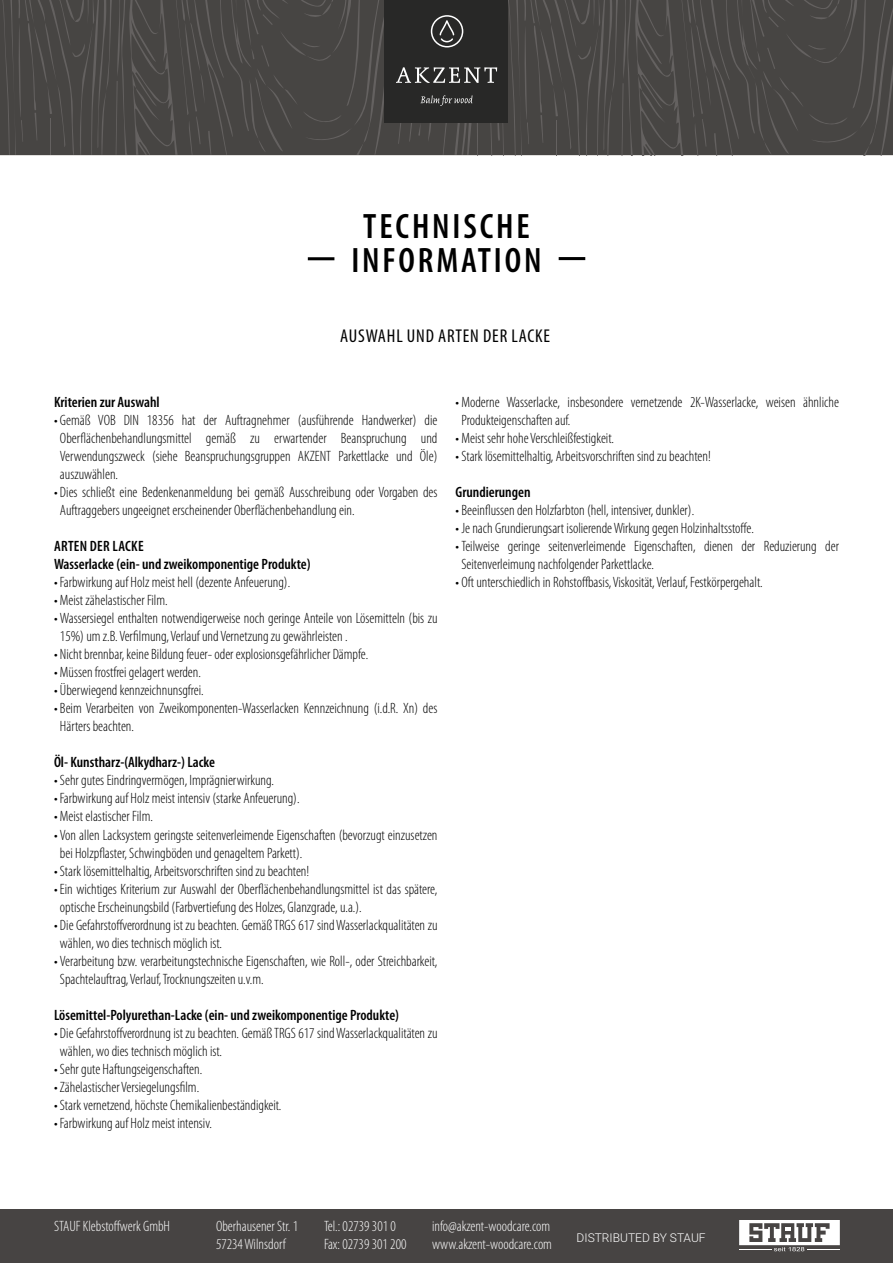
<style>
.page{position:relative;width:893px;height:1263px;background:#fff}
.page>*{position:absolute;margin:0;border:0;box-sizing:border-box;transform-origin:0 0}
.t1{font:600 condensed 35.4px/34.2px "Myriad Pro";letter-spacing:.08em;color:#000;text-align:center}
.t2{font:condensed 18.6px "Myriad Pro";letter-spacing:.045em;color:#000}
.t3{font:300 condensed 15px/18px "Myriad Pro";color:#000}
.t4{font:600 condensed 15px/18px "Myriad Pro";color:#000}
.t5{font:300 condensed 15px "Myriad Pro";color:#fff}
.t6{font:300 12px "Heebo";color:#fff}
</style>
<div class="page">
<hr style="left:559px;top:257px;width:26px;height:3px;background:#000">
<hr style="left:308px;top:257px;width:26px;height:3px;background:#000">
<svg style="left:0;top:0;width:893px;height:155px"></svg>
<div style="left:0;top:1209px;width:893px;height:54px;background:#474443"></div>
<svg style="left:739px;top:1220px;width:101px;height:31px"></svg>
<h1 class="t1" style="left:351px;top:210px;width:192px">TECHNISCHE<br>INFORMATION</h1>
<p class="t2" style="left:340px;top:325px;width:211px">AUSWAHL UND ARTEN DER LACKE</p>
<p class="t4" style="left:54px;top:394px;width:107px">Kriterien zur Auswahl</p>
<p class="t3" style="left:60px;top:412px;width:379px;text-align:justify;text-indent:-6px">• Gemäß VOB DIN 18356 hat der Auftragnehmer (ausführende Handwerker) die Oberflächenbehandlungsmittel gemäß zu erwartender Beanspruchung und Verwendungszweck (siehe Beanspruchungsgruppen AKZENT Parkettlacke und Öle) auszuwählen.</p>
<p class="t3" style="left:60px;top:484px;width:379px;text-indent:-6px">• Dies schließt eine Bedenkenanmeldung bei gemäß Ausschreibung oder Vorgaben des<br>Auftraggebers ungeeignet erscheinender Oberflächenbehandlung ein.</p>
<p class="t4" style="left:54px;top:538px;width:258px">ARTEN DER LACKE<br>Wasserlacke (ein- und zweikomponentige Produkte)</p>
<p class="t3" style="left:54px;top:574px;width:238px">• Farbwirkung auf Holz meist hell (dezente Anfeuerung).</p>
<p class="t3" style="left:54px;top:592px;width:115px">• Meist zähelastischer Film.</p>
<p class="t3" style="left:60px;top:610px;width:379px;text-indent:-6px">• Wassersiegel enthalten notwendigerweise noch geringe Anteile von Lösemitteln (bis zu<br>15%) um z.B. Verfilmung, Verlauf und Vernetzung zu gewährleisten .</p>
<p class="t3" style="left:54px;top:646px;width:316px">• Nicht brennbar, keine Bildung feuer- oder explosionsgefährlicher Dämpfe.</p>
<p class="t3" style="left:54px;top:664px;width:149px">• Müssen frostfrei gelagert werden.</p>
<p class="t3" style="left:54px;top:682px;width:151px">• Überwiegend kennzeichnunsgfrei.</p>
<p class="t3" style="left:60px;top:700px;width:379px;text-indent:-6px">• Beim Verarbeiten von Zweikomponenten-Wasserlacken Kennzeichnung (i.d.R. Xn) des<br>Härters beachten.</p>
<p class="t4" style="left:54px;top:754px;width:162px">Öl- Kunstharz-(Alkydharz-) Lacke</p>
<p class="t3" style="left:54px;top:772px;width:221px">• Sehr gutes Eindringvermögen, Imprägnierwirkung.</p>
<p class="t3" style="left:54px;top:790px;width:247px">• Farbwirkung auf Holz meist intensiv (starke Anfeuerung).</p>
<p class="t3" style="left:54px;top:808px;width:100px">• Meist elastischer Film.</p>
<p class="t3" style="left:60px;top:826px;width:379px;text-indent:-6px">• Von allen Lacksystem geringste seitenverleimende Eigenschaften (bevorzugt einzusetzen bei Holzpflaster, Schwingböden und genageltem Parkett).</p>
<p class="t3" style="left:54px;top:862px;width:257px">• Stark lösemittelhaltig, Arbeitsvorschriften sind zu beachten!</p>
<p class="t3" style="left:60px;top:880px;width:379px;text-indent:-6px">• Ein wichtiges Kriterium zur Auswahl der Oberflächenbehandlungsmittel ist das spätere, optische Erscheinungsbild (Farbvertiefung des Holzes, Glanzgrade, u.a.).</p>
<p class="t3" style="left:60px;top:916px;width:379px;text-indent:-6px">• Die Gefahrstoffverordnung ist zu beachten. Gemäß TRGS 617 sind Wasserlackqualitäten zu wählen, wo dies technisch möglich ist.</p>
<p class="t3" style="left:60px;top:952px;width:379px;text-indent:-6px">• Verarbeitung bzw. verarbeitungstechnische Eigenschaften, wie Roll-, oder Streichbarkeit,<br>Spachtelauftrag, Verlauf, Trocknungszeiten u.v.m.</p>
<p class="t4" style="left:54px;top:1006px;width:347px">Lösemittel-Polyurethan-Lacke (ein- und zweikomponentige Produkte)</p>
<p class="t3" style="left:60px;top:1024px;width:379px;text-indent:-6px">• Die Gefahrstoffverordnung ist zu beachten. Gemäß TRGS 617 sind Wasserlackqualitäten zu wählen, wo dies technisch möglich ist.</p>
<p class="t3" style="left:54px;top:1060px;width:150px">• Sehr gute Haftungseigenschaften.</p>
<p class="t3" style="left:54px;top:1078px;width:147px">• Zähelastischer Versiegelungsfilm.</p>
<p class="t3" style="left:54px;top:1096px;width:229px">• Stark vernetzend, höchste Chemikalienbeständigkeit.</p>
<p class="t3" style="left:54px;top:1114px;width:159px">• Farbwirkung auf Holz meist intensiv.</p>
<p class="t3" style="left:461px;top:394px;width:379px;text-indent:-6px">• Moderne Wasserlacke, insbesondere vernetzende 2K-Wasserlacke, weisen ähnliche<br>Produkteigenschaften auf.</p>
<p class="t3" style="left:455px;top:430px;width:160px">• Meist sehr hohe Verschleißfestigkeit.</p>
<p class="t3" style="left:455px;top:448px;width:257px">• Stark lösemittelhaltig, Arbeitsvorschriften sind zu beachten!</p>
<p class="t4" style="left:455px;top:484px;width:77px">Grundierungen</p>
<p class="t3" style="left:455px;top:502px;width:240px">• Beeinflussen den Holzfarbton (hell, intensiver, dunkler).</p>
<p class="t3" style="left:455px;top:520px;width:300px">• Je nach Grundierungsart isolierende Wirkung gegen Holzinhaltsstoffe.</p>
<p class="t3" style="left:461px;top:538px;width:379px;text-indent:-6px">• Teilweise geringe seitenverleimende Eigenschaften, dienen der Reduzierung der<br>Seitenverleimung nachfolgender Parkettlacke.</p>
<p class="t3" style="left:455px;top:574px;width:309px">• Oft unterschiedlich in Rohstoffbasis, Viskosität, Verlauf, Festkörpergehalt.</p>
<p class="t5" style="left:54px;top:1218px;width:118px">STAUF Klebstoffwerk GmbH</p>
<p class="t5" style="left:216px;top:1218px;width:84px">Oberhausener Str. 1</p>
<p class="t5" style="left:324px;top:1218px;width:73px">Tel.: 02739 301 0</p>
<p class="t5" style="left:432px;top:1218px;width:120px">info@akzent-woodcare.com</p>
<p class="t5" style="left:216px;top:1236px;width:71px">57234 Wilnsdorf</p>
<p class="t5" style="left:324px;top:1236px;width:84px">Fax: 02739 301 200</p>
<p class="t5" style="left:432px;top:1236px;width:122px">www.akzent-woodcare.com</p>
<p class="t6" style="left:577px;top:1229px;width:131px">DISTRIBUTED BY STAUF</p>
</div>
